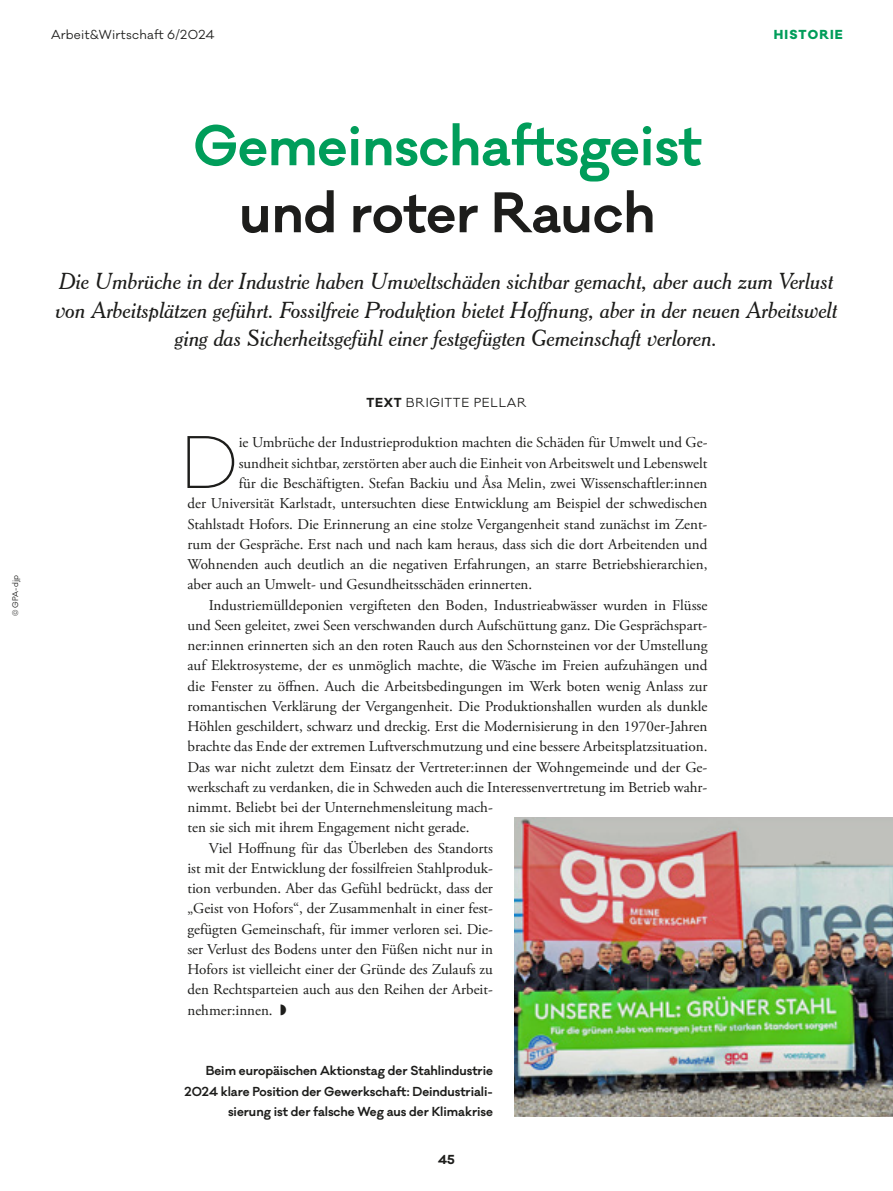
<style>
.page{position:relative;width:893px;height:1191px;background:#fff}
.page>*{position:absolute;margin:0;border:0;box-sizing:border-box;transform-origin:0 0}
.t1{font:200 68.25px "Galano Classic";color:#1d1d1b}
.t2{font:600 52.5px "Galano Classic";letter-spacing:-.005em;color:#009d5a}
.t3{font:600 52.5px "Galano Classic";letter-spacing:-.005em;color:#1d1d1b}
.t4{font:italic 22.5px/28.5px "Cheltenham BT";color:#1d1d1b;text-align:center}
.t5{font:15px "Adobe Garamond Pro";color:#1d1d1b}
.t6{font:600 12px/20.2px "Galano Classic";letter-spacing:-.005em;color:#1d1d1b;text-align:right}
.t7{font:12px "Galano Classic";letter-spacing:.03em;color:#1d1d1b}
.t8{font:12px "Galano Classic";letter-spacing:.06em;color:#1d1d1b}
.t9{font:800 12px "Galano Classic";letter-spacing:.1em;color:#009d5a}
.t10{font:700 12px "Galano Classic";color:#1d1d1b}
.t11{font:7.5px "Galano Classic";color:#1d1d1b}
.s1{font-weight:700}
</style>
<div class="page">
<img style="left:514px;top:817px;width:379px;height:299px">
<p class="t7" style="left:51px;top:27px;width:165px">Arbeit&amp;Wirtschaft 6/2024</p>
<p class="t9" style="left:774px;top:27px;width:70px">HISTORIE</p>
<p class="t11" style="left:10px;top:616px;width:43px;rotate:-90deg">© GPA-djp</p>
<h2 class="t2" style="left:193px;top:111px;width:510px">Gemeinschaftsgeist</h2>
<h2 class="t3" style="left:239px;top:178px;width:418px">und roter Rauch</h2>
<p class="t4" style="left:55px;top:267px;width:784px">Die Umbrüche in der Industrie haben Umweltschäden sichtbar gemacht, aber auch zum Verlust von Arbeitsplätzen geführt. Fossilfreie Produktion bietet Hoffnung, aber in der neuen Arbeitswelt ging das Sicherheitsgefühl einer festgefügten Gemeinschaft verloren.</p>
<p class="t8" style="left:367px;top:395px;width:161px"><span class="s1">TEXT</span> BRIGITTE PELLAR</p>
<h1 class="t1" style="left:181px;top:418px;width:60px">D</h1>
<p class="t5" style="left:239px;top:434px;width:470px">ie Umbrüche der Industrieproduktion machten die Schäden für Umwelt und Ge-</p>
<p class="t5" style="left:239px;top:454px;width:470px">sundheit sichtbar, zerstörten aber auch die Einheit von Arbeitswelt und Lebenswelt</p>
<p class="t5" style="left:239px;top:474px;width:470px">für die Beschäftigten. Stefan Backiu und Åsa Melin, zwei Wissenschaftler:innen</p>
<p class="t5" style="left:187px;top:494px;width:521px">der Universität Karlstadt, untersuchten diese Entwicklung am Beispiel der schwedischen</p>
<p class="t5" style="left:187px;top:515px;width:521px">Stahlstadt Hofors. Die Erinnerung an eine stolze Vergangenheit stand zunächst im Zent-</p>
<p class="t5" style="left:187px;top:535px;width:521px">rum der Gespräche. Erst nach und nach kam heraus, dass sich die dort Arbeitenden und</p>
<p class="t5" style="left:187px;top:555px;width:521px">Wohnenden auch deutlich an die negativen Erfahrungen, an starre Betriebshierarchien,</p>
<p class="t5" style="left:187px;top:575px;width:346px">aber auch an Umwelt- und Gesundheitsschäden erinnerten.</p>
<p class="t5" style="left:209px;top:596px;width:500px">Industriemülldeponien vergifteten den Boden, Industrieabwässer wurden in Flüsse</p>
<p class="t5" style="left:187px;top:616px;width:521px">und Seen geleitet, zwei Seen verschwanden durch Aufschüttung ganz. Die Gesprächspart-</p>
<p class="t5" style="left:187px;top:636px;width:521px">ner:innen erinnerten sich an den roten Rauch aus den Schornsteinen vor der Umstellung</p>
<p class="t5" style="left:187px;top:656px;width:522px">auf Elektrosysteme, der es unmöglich machte, die Wäsche im Freien aufzuhängen und</p>
<p class="t5" style="left:187px;top:677px;width:522px">die Fenster zu öffnen. Auch die Arbeitsbedingungen im Werk boten wenig Anlass zur</p>
<p class="t5" style="left:187px;top:697px;width:521px">romantischen Verklärung der Vergangenheit. Die Produktionshallen wurden als dunkle</p>
<p class="t5" style="left:187px;top:717px;width:521px">Höhlen geschildert, schwarz und dreckig. Erst die Modernisierung in den 1970er-Jahren</p>
<p class="t5" style="left:187px;top:737px;width:521px">brachte das Ende der extremen Luftverschmutzung und eine bessere Arbeitsplatzsituation.</p>
<p class="t5" style="left:187px;top:758px;width:521px">Das war nicht zuletzt dem Einsatz der Vertreter:innen der Wohngemeinde und der Ge-</p>
<p class="t5" style="left:187px;top:778px;width:521px">werkschaft zu verdanken, die in Schweden auch die Interessenvertretung im Betrieb wahr-</p>
<p class="t5" style="left:187px;top:798px;width:307px">nimmt. Beliebt bei der Unternehmensleitung mach-</p>
<p class="t5" style="left:187px;top:818px;width:284px">ten sie sich mit ihrem Engagement nicht gerade.</p>
<p class="t5" style="left:209px;top:839px;width:286px">Viel Hoffnung für das Überleben des Standorts</p>
<p class="t5" style="left:187px;top:859px;width:307px">ist mit der Entwicklung der fossilfreien Stahlproduk-</p>
<p class="t5" style="left:187px;top:879px;width:307px">tion verbunden. Aber das Gefühl bedrückt, dass der</p>
<p class="t5" style="left:187px;top:899px;width:307px">„Geist von Hofors“, der Zusammenhalt in einer fest-</p>
<p class="t5" style="left:187px;top:920px;width:307px">gefügten Gemeinschaft, für immer verloren sei. Die-</p>
<p class="t5" style="left:187px;top:940px;width:307px">ser Verlust des Bodens unter den Füßen nicht nur in</p>
<p class="t5" style="left:187px;top:960px;width:307px">Hofors ist vielleicht einer der Gründe des Zulaufs zu</p>
<p class="t5" style="left:187px;top:980px;width:307px">den Rechtsparteien auch aus den Reihen der Arbeit-</p>
<p class="t5" style="left:187px;top:1001px;width:87px">nehmer:innen.</p>
<p class="t6" style="left:184px;top:1061px;width:310px">Beim europäischen Aktionstag der Stahlindustrie<br>2024 klare Position der Gewerkschaft: Deindustriali&shy;sierung ist der falsche Weg aus der Klimakrise</p>
<p class="t10" style="left:438px;top:1151px;width:18px">45</p>
</div>
